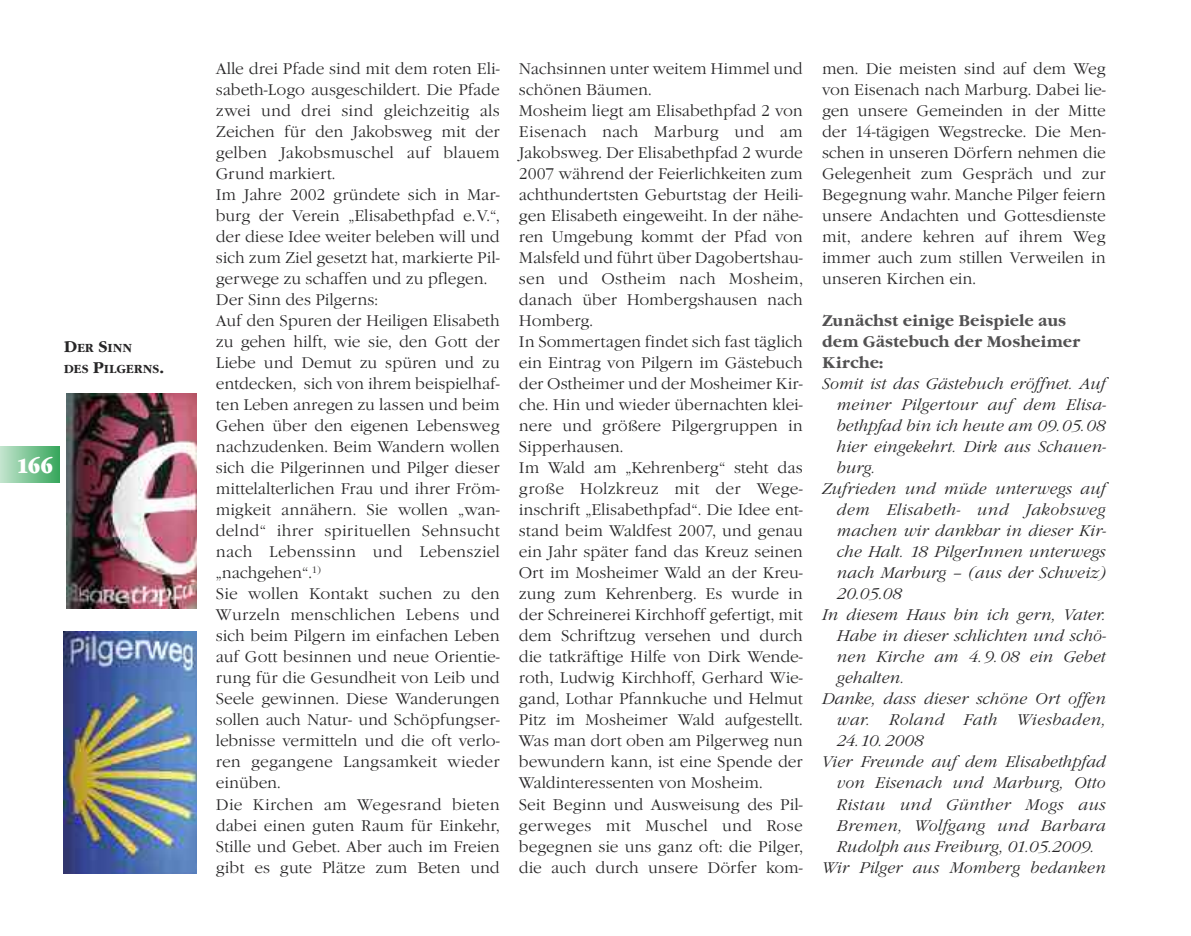
<style>
.page{position:relative;width:1191px;height:936px;background:#fff}
.page>*{position:absolute;margin:0;border:0;box-sizing:border-box;transform-origin:0 0}
.t1{font:21px "Garamond Nova Ultra";color:#fff;scale:.85 1}
.t2{font:300 16.05px/21px "Garamond Nova";color:#272627}
.t3{font:italic 300 16.05px "Garamond Nova";letter-spacing:.005em;color:#272627}
.t4{font:700 16.05px/21px "Garamond Nova";color:#525152}
.t5{font:700 12px/21px "Garamond Nova";color:#272627}
.s1{font-size:16.05px}
</style>
<div class="page">
<div style="left:0;top:446px;width:59px;height:36px;background:linear-gradient(to right,#c4e5cf,#38a75d)"></div>
<img style="left:64px;top:631px;width:133px;height:242px">
<img style="left:66px;top:393px;width:131px;height:215px">
<p class="t5" style="left:64px;top:337px;width:102px"><span class="s1">D</span>ER <span class="s1">S</span>INN<br>DES <span class="s1">P</span>ILGERNS<span class="s1">.</span></p>
<h1 class="t1" style="left:17px;top:453px;width:44px">166</h1>
<p class="t2" style="left:216px;top:58px;width:285px">Alle drei Pfade sind mit dem roten Eli&shy;sabeth-Logo ausgeschildert. Die Pfade zwei und drei sind gleichzeitig als Zeichen für den Jakobsweg mit der gelben Jakobsmuschel auf blauem Grund markiert.<br>Im Jahre 2002 gründete sich in Mar&shy;burg der Verein „Elisabethpfad e.V.“, der diese Idee weiter beleben will und sich zum Ziel gesetzt hat, markierte Pil&shy;gerwege zu schaffen und zu pflegen.<br>Der Sinn des Pilgerns:<br>Auf den Spuren der Heiligen Elisabeth zu gehen hilft, wie sie, den Gott der Liebe und Demut zu spüren und zu entdecken, sich von ihrem beispielhaf&shy;ten Leben anregen zu lassen und beim Gehen über den eigenen Lebensweg nachzudenken. Beim Wandern wollen sich die Pilgerinnen und Pilger dieser mittelalterlichen Frau und ihrer Fröm&shy;migkeit annähern. Sie wollen „wan&shy;delnd“ ihrer spirituellen Sehnsucht nach Lebenssinn und Lebensziel „nachgehen“.<sup>1)<br></sup>Sie wollen Kontakt suchen zu den Wurzeln menschlichen Lebens und sich beim Pilgern im einfachen Leben auf Gott besinnen und neue Orientie&shy;rung für die Gesundheit von Leib und Seele gewinnen. Diese Wanderungen sollen auch Natur- und Schöpfungser&shy;lebnisse vermitteln und die oft verlo&shy;ren gegangene Langsamkeit wieder einüben.<br>Die Kirchen am Wegesrand bieten dabei einen guten Raum für Einkehr, Stille und Gebet. Aber auch im Freien gibt es gute Plätze zum Beten und</p>
<p class="t2" style="left:519px;top:58px;width:285px">Nachsinnen unter weitem Himmel und schönen Bäumen.<br>Mosheim liegt am Elisabethpfad 2 von Eisenach nach Marburg und am Jakobsweg. Der Elisabethpfad 2 wurde 2007 während der Feierlichkeiten zum achthundertsten Geburtstag der Heili&shy;gen Elisabeth eingeweiht. In der nähe&shy;ren Umgebung kommt der Pfad von Malsfeld und führt über Dagobertshau&shy;sen und Ostheim nach Mosheim, danach über Hombergshausen nach Homberg.<br>In Sommertagen findet sich fast täglich ein Eintrag von Pilgern im Gästebuch der Ostheimer und der Mosheimer Kir&shy;che. Hin und wieder übernachten klei&shy;nere und größere Pilgergruppen in Sipperhausen.<br>Im Wald am „Kehrenberg“ steht das große Holzkreuz mit der Wege&shy;inschrift „Elisabethpfad“. Die Idee ent&shy;stand beim Waldfest 2007, und genau ein Jahr später fand das Kreuz seinen Ort im Mosheimer Wald an der Kreu&shy;zung zum Kehrenberg. Es wurde in der Schreinerei Kirchhoff gefertigt, mit dem Schriftzug versehen und durch die tatkräftige Hilfe von Dirk Wende&shy;roth, Ludwig Kirchhoff, Gerhard Wie&shy;gand, Lothar Pfannkuche und Helmut Pitz im Mosheimer Wald aufgestellt.<br>Was man dort oben am Pilgerweg nun bewundern kann, ist eine Spende der Waldinteressenten von Mosheim.<br>Seit Beginn und Ausweisung des Pil&shy;gerweges mit Muschel und Rose begegnen sie uns ganz oft: die Pilger, die auch durch unsere Dörfer kom-</p>
<p class="t2" style="left:822px;top:58px;width:285px;text-align:justify">men. Die meisten sind auf dem Weg von Eisenach nach Marburg. Dabei lie&shy;gen unsere Gemeinden in der Mitte der 14-tägigen Wegstrecke. Die Men&shy;schen in unseren Dörfern nehmen die Gelegenheit zum Gespräch und zur Begegnung wahr. Manche Pilger feiern unsere Andachten und Gottesdienste mit, andere kehren auf ihrem Weg immer auch zum stillen Verweilen in unseren Kirchen ein.</p>
<p class="t4" style="left:822px;top:310px;width:260px">Zunächst einige Beispiele aus dem Gästebuch der Mosheimer<br>Kirche:</p>
<p class="t3" style="left:822px;top:374px;width:285px">Somit ist das Gästebuch eröffnet. Auf</p>
<p class="t3" style="left:837px;top:395px;width:271px">meiner Pilgertour auf dem Elisa-</p>
<p class="t3" style="left:837px;top:416px;width:270px">bethpfad bin ich heute am 09.05.08</p>
<p class="t3" style="left:837px;top:437px;width:271px">hier eingekehrt. Dirk aus Schauen-</p>
<p class="t3" style="left:837px;top:458px;width:40px">burg.</p>
<p class="t3" style="left:822px;top:479px;width:285px">Zufrieden und müde unterwegs auf</p>
<p class="t3" style="left:837px;top:500px;width:270px">dem Elisabeth- und Jakobsweg</p>
<p class="t3" style="left:837px;top:521px;width:271px">machen wir dankbar in dieser Kir-</p>
<p class="t3" style="left:837px;top:542px;width:270px">che Halt. 18 PilgerInnen unterwegs</p>
<p class="t3" style="left:837px;top:563px;width:270px">nach Marburg – (aus der Schweiz)</p>
<p class="t3" style="left:837px;top:584px;width:67px">20.05.08</p>
<p class="t3" style="left:822px;top:605px;width:285px">In diesem Haus bin ich gern, Vater.</p>
<p class="t3" style="left:837px;top:626px;width:271px">Habe in dieser schlichten und schö-</p>
<p class="t3" style="left:837px;top:647px;width:270px">nen Kirche am 4. 9. 08 ein Gebet</p>
<p class="t3" style="left:837px;top:668px;width:69px">gehalten.</p>
<p class="t3" style="left:822px;top:689px;width:285px">Danke, dass dieser schöne Ort offen</p>
<p class="t3" style="left:837px;top:710px;width:270px">war. Roland Fath Wiesbaden,</p>
<p class="t3" style="left:837px;top:731px;width:88px">24.10.2008</p>
<p class="t3" style="left:822px;top:752px;width:285px">Vier Freunde auf dem Elisabethpfad</p>
<p class="t3" style="left:837px;top:773px;width:270px">von Eisenach und Marburg, Otto</p>
<p class="t3" style="left:837px;top:794px;width:270px">Ristau und Günther Mogs aus</p>
<p class="t3" style="left:837px;top:815px;width:270px">Bremen, Wolfgang und Barbara</p>
<p class="t3" style="left:837px;top:836px;width:259px">Rudolph aus Freiburg, 01.05.2009.</p>
<p class="t3" style="left:822px;top:857px;width:285px">Wir Pilger aus Momberg bedanken</p>
</div>
